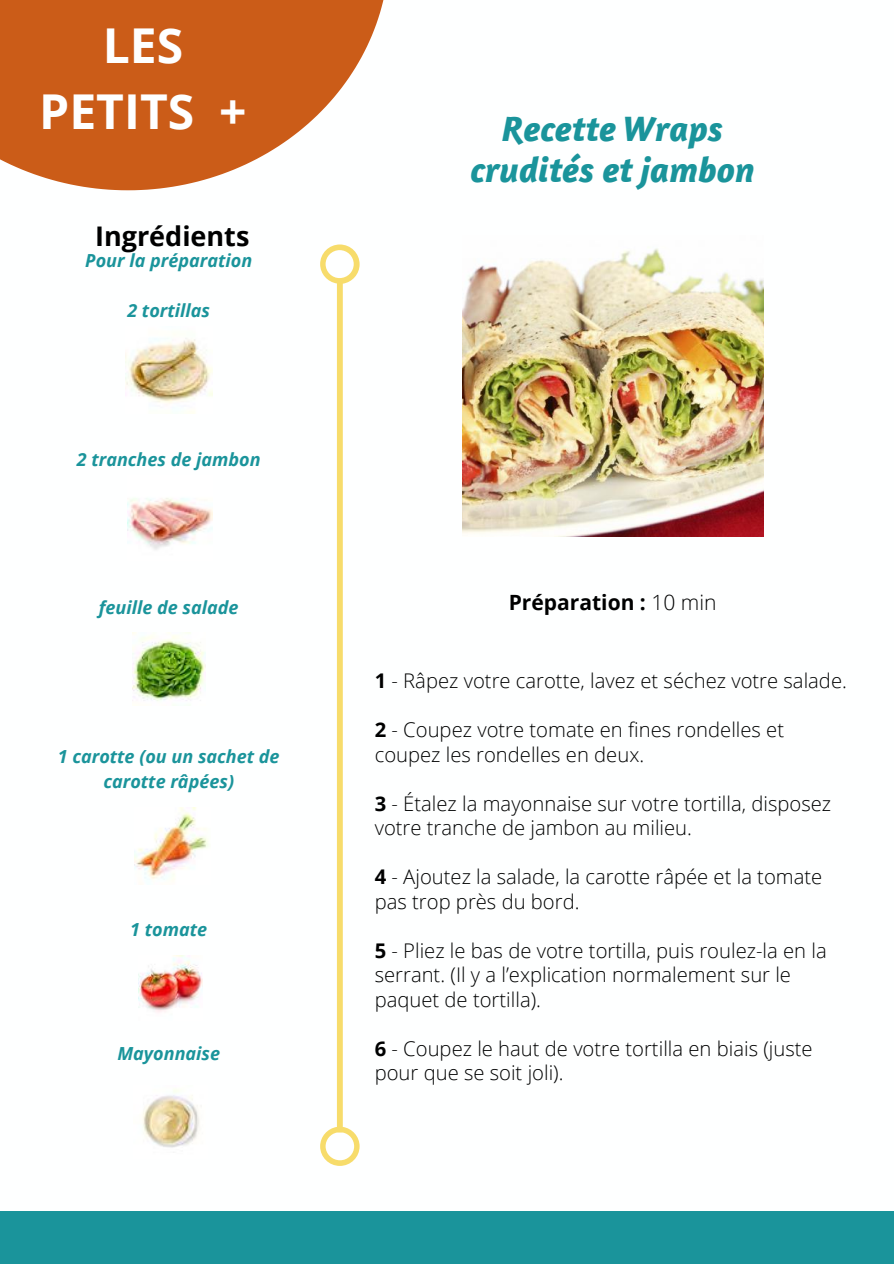
<style>
.page{position:relative;width:894px;height:1264px;background:#fff}
.page>*{position:absolute;margin:0;border:0;box-sizing:border-box;transform-origin:0 0}
.t1{font:700 48px/66.4px "Open Sans";color:#feffff;text-align:center}
.t2{font:italic 700 36px/40.5px "Amaranth";color:#1a949b;text-align:center}
.t3{font:700 27px "Open Sans";color:#000}
.t4{font:700 21px "Open Sans";color:#000}
.t5{font:300 20.25px/24.5px "Open Sans";color:#000}
.t6{font:italic 700 18px/24.8px "Open Sans";color:#1a949b;text-align:center}
.s1{font-weight:300}
.s2{font-weight:700}
</style>
<div class="page">
<div style="left:0;top:1211px;width:893px;height:52px;background:#1a949b"></div>
<svg style="left:0;top:0;width:384px;height:190px;fill:#cb5c18"></svg>
<svg style="left:320px;top:244px;width:39px;height:921px"></svg>
<img style="left:462px;top:248px;width:301px;height:288px">
<img style="left:126px;top:338px;width:86px;height:75px">
<img style="left:128px;top:498px;width:84px;height:52px">
<img style="left:132px;top:632px;width:73px;height:69px">
<img style="left:134px;top:807px;width:75px;height:73px">
<img style="left:138px;top:955px;width:65px;height:58px">
<img style="left:142px;top:1089px;width:58px;height:59px">
<h1 class="t1" style="left:39px;top:11px;width:209px">LES<br>PETITS +</h1>
<h3 class="t3" style="left:95px;top:217px;width:156px">Ingrédients</h3>
<p class="t6" style="left:85px;top:248px;width:168px">Pour la préparation</p>
<p class="t6" style="left:127px;top:297px;width:84px">2 tortillas</p>
<p class="t6" style="left:77px;top:446px;width:185px">2 tranches de jambon</p>
<p class="t6" style="left:99px;top:595px;width:141px">feuille de salade</p>
<p class="t6" style="left:58px;top:743px;width:223px">1 carotte (ou un sachet de carotte râpées)</p>
<p class="t6" style="left:130px;top:917px;width:78px">1 tomate</p>
<p class="t6" style="left:117px;top:1040px;width:104px">Mayonnaise</p>
<h2 class="t2" style="left:470px;top:108px;width:286px">Recette Wraps crudités et jambon</h2>
<p class="t4" style="left:508px;top:587px;width:209px">Préparation : <span class="s1">10 min</span></p>
<p class="t5" style="left:374px;top:668px;width:473px"><span class="s2">1</span> - Râpez votre carotte, lavez et séchez votre salade.</p>
<p class="t5" style="left:374px;top:717px;width:411px"><span class="s2">2</span> - Coupez votre tomate en fines rondelles et coupez les rondelles en deux.</p>
<p class="t5" style="left:374px;top:790px;width:458px"><span class="s2">3</span> - Étalez la mayonnaise sur votre tortilla, disposez votre tranche de jambon au milieu.</p>
<p class="t5" style="left:374px;top:864px;width:449px"><span class="s2">4</span> - Ajoutez la salade, la carotte râpée et la tomate pas trop près du bord.</p>
<p class="t5" style="left:374px;top:937px;width:453px"><span class="s2">5</span> - Pliez le bas de votre tortilla, puis roulez-la en la serrant. (Il y a l’explication normalement sur le paquet de tortilla).</p>
<p class="t5" style="left:374px;top:1035px;width:439px"><span class="s2">6</span> - Coupez le haut de votre tortilla en biais (juste pour que se soit joli).</p>
</div>
